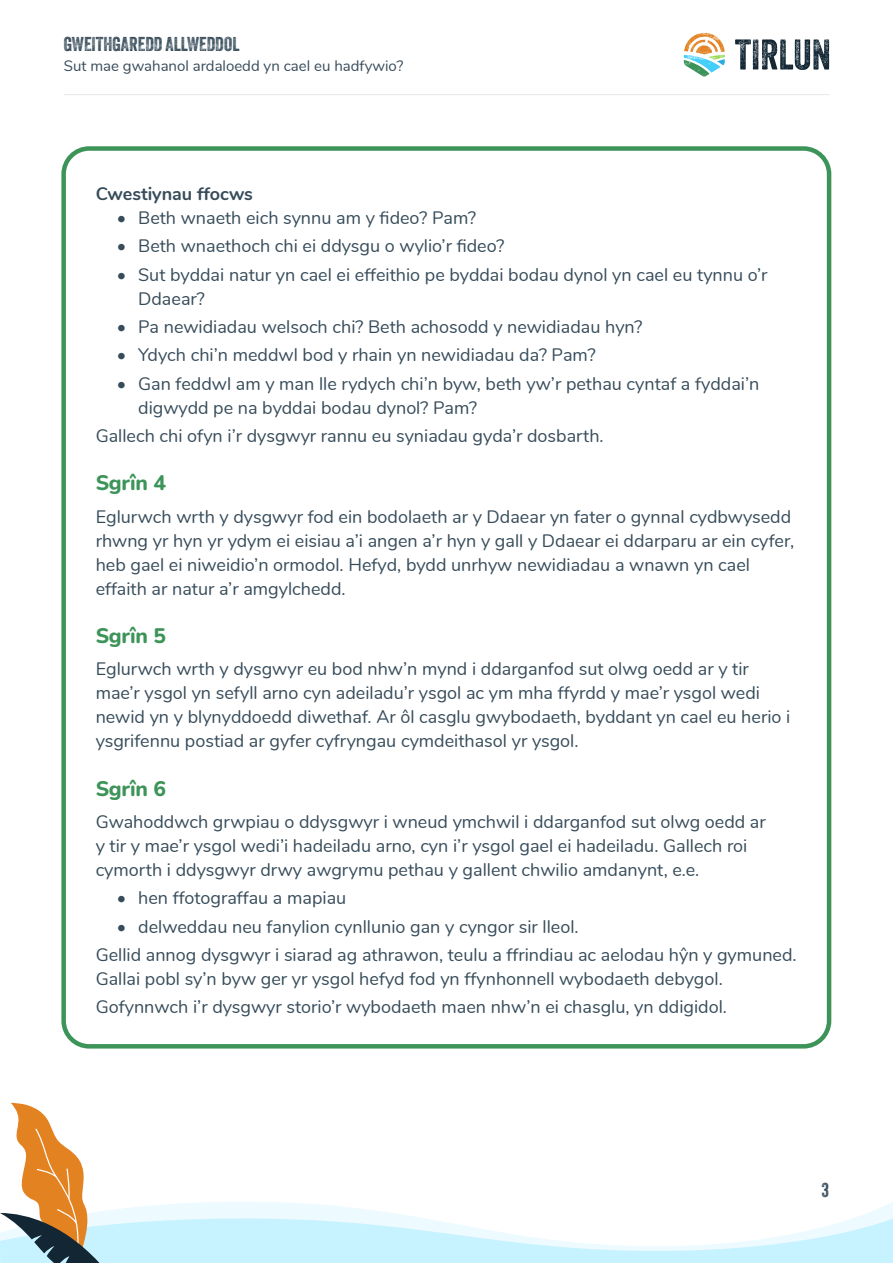
<style>
.page{position:relative;width:893px;height:1263px;background:#fff}
.page>*{position:absolute;margin:0;border:0;box-sizing:border-box;transform-origin:0 0}
.Page_section_heading{font:800 21px "Nunito";letter-spacing:-.01em;color:#3d9459}
.t1{font:19.5px "Veneer Two";color:#374c5a}
.Body_text_-_bullet_list{font:18px/24px "Nunito";color:#374c5a}
.Body_text{font:700 18px "Nunito";color:#374c5a}
.t2{font:15px "Nunito";color:#374c5a}
</style>
<div class="page">
<svg style="left:735px;top:39px;width:94px;height:31px"></svg>
<svg style="left:684px;top:33px;width:41px;height:44px"></svg>
<hr style="left:64px;top:94px;width:765px;height:1px;background:#e6e7e9">
<div style="left:61px;top:146px;width:770px;height:902px;border:4px solid #3d9459;border-radius:26px"></div>
<svg style="left:0;top:1102px;width:893px;height:161px"></svg>
<p class="t1" style="left:64px;top:32px;width:177px">GWEITHGAREDD ALLWEDDOL</p>
<p class="t2" style="left:64px;top:54px;width:341px">Sut mae gwahanol ardaloedd yn cael eu hadfywio?</p>
<p class="Body_text" style="left:96px;top:181px;width:159px">Cwestiynau ffocws</p>
<p class="Body_text_-_bullet_list" style="left:117px;top:205px;width:361px">• Beth wnaeth eich synnu am y fideo? Pam?</p>
<p class="Body_text_-_bullet_list" style="left:117px;top:233px;width:389px">• Beth wnaethoch chi ei ddysgu o wylio’r fideo?</p>
<p class="Body_text_-_bullet_list" style="left:138px;top:261px;width:631px;text-indent:-21px">• Sut byddai natur yn cael ei effeithio pe byddai bodau dynol yn cael eu tynnu o’r<br>Ddaear?</p>
<p class="Body_text_-_bullet_list" style="left:117px;top:314px;width:527px">• Pa newidiadau welsoch chi? Beth achosodd y newidiadau hyn?</p>
<p class="Body_text_-_bullet_list" style="left:117px;top:342px;width:480px">• Ydych chi’n meddwl bod y rhain yn newidiadau da? Pam?</p>
<p class="Body_text_-_bullet_list" style="left:138px;top:370px;width:623px;text-indent:-21px">• Gan feddwl am y man lle rydych chi’n byw, beth yw’r pethau cyntaf a fyddai’n digwydd pe na byddai bodau dynol? Pam?</p>
<p class="Body_text_-_bullet_list" style="left:96px;top:422px;width:510px">Gallech chi ofyn i’r dysgwyr rannu eu syniadau gyda’r dosbarth.</p>
<p class="Page_section_heading" style="left:96px;top:468px;width:72px">Sgrîn 4</p>
<p class="Body_text_-_bullet_list" style="left:96px;top:503px;width:700px">Eglurwch wrth y dysgwyr fod ein bodolaeth ar y Ddaear yn fater o gynnal cydbwysedd rhwng yr hyn yr ydym ei eisiau a’i angen a’r hyn y gall y Ddaear ei ddarparu ar ein cyfer, heb gael ei niweidio’n ormodol. Hefyd, bydd unrhyw newidiadau a wnawn yn cael effaith ar natur a’r amgylchedd.</p>
<p class="Page_section_heading" style="left:96px;top:620px;width:72px">Sgrîn 5</p>
<p class="Body_text_-_bullet_list" style="left:96px;top:656px;width:696px">Eglurwch wrth y dysgwyr eu bod nhw’n mynd i ddarganfod sut olwg oedd ar y tir mae’r ysgol yn sefyll arno cyn adeiladu’r ysgol ac ym mha ffyrdd y mae’r ysgol wedi newid yn y blynyddoedd diwethaf. Ar ôl casglu gwybodaeth, byddant yn cael eu herio i ysgrifennu postiad ar gyfer cyfryngau cymdeithasol yr ysgol.</p>
<p class="Page_section_heading" style="left:96px;top:773px;width:72px">Sgrîn 6</p>
<p class="Body_text_-_bullet_list" style="left:96px;top:809px;width:672px">Gwahoddwch grwpiau o ddysgwyr i wneud ymchwil i ddarganfod sut olwg oedd ar y tir y mae’r ysgol wedi’i hadeiladu arno, cyn i’r ysgol gael ei hadeiladu. Gallech roi cymorth i ddysgwyr drwy awgrymu pethau y gallent chwilio amdanynt, e.e.</p>
<p class="Body_text_-_bullet_list" style="left:117px;top:885px;width:231px">• hen ffotograffau a mapiau</p>
<p class="Body_text_-_bullet_list" style="left:117px;top:913px;width:463px">• delweddau neu fanylion cynllunio gan y cyngor sir lleol.</p>
<p class="Body_text_-_bullet_list" style="left:96px;top:942px;width:702px">Gellid annog dysgwyr i siarad ag athrawon, teulu a ffrindiau ac aelodau hŷn y gymuned.<br>Gallai pobl sy’n byw ger yr ysgol hefyd fod yn ffynhonnell wybodaeth debygol.</p>
<p class="Body_text_-_bullet_list" style="left:96px;top:994px;width:633px">Gofynnwch i’r dysgwyr storio’r wybodaeth maen nhw’n ei chasglu, yn ddigidol.</p>
<p class="t1" style="left:822px;top:1178px;width:9px">3</p>
</div>
